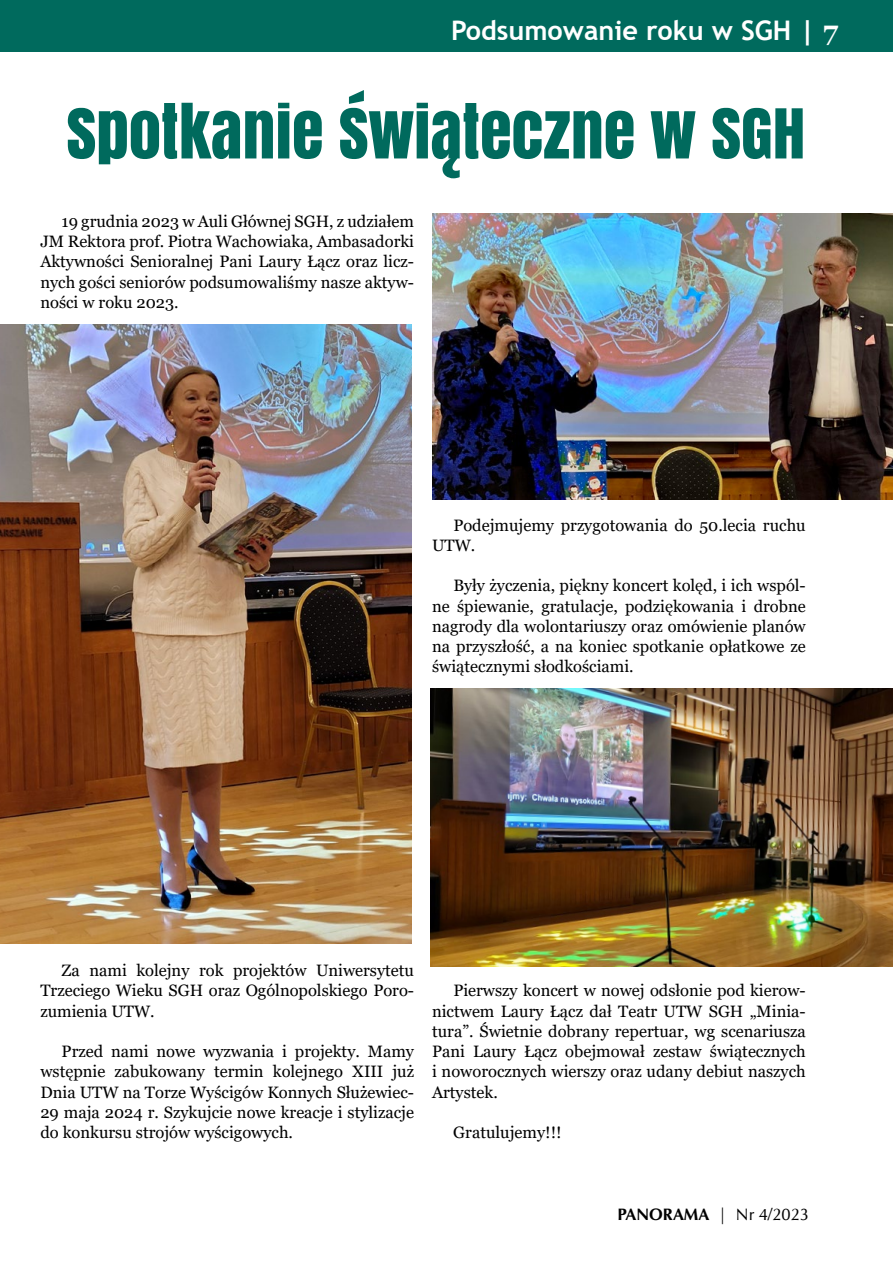
<style>
.page{position:relative;width:893px;height:1263px;background:#fff}
.page>*{position:absolute;margin:0;border:0;box-sizing:border-box;transform-origin:0 0}
.t1{font:64.5px "Anton";color:#006a5d}
.t2{font:700 27px "Trebuchet MS";color:#fff}
.t3{font:16.5px/20.2px "Georgia";color:#000;text-align:justify}
.t4{font:700 16.5px "URW Classico";color:#000}
.s1{font-family:"Georgia"}
.s2{font-weight:400}
</style>
<div class="page">
<div style="left:0;top:0;width:893px;height:51px;background:#006a5d"></div>
<img style="left:0;top:324px;width:412px;height:620px">
<img style="left:432px;top:214px;width:461px;height:285px">
<img style="left:431px;top:689px;width:462px;height:277px">
<h2 class="t2" style="left:451px;top:13px;width:388px">Podsumowanie roku w SGH | <span class="s1">7</span></h2>
<h1 class="t1" style="left:66px;top:83px;width:741px">SPOTKANIE ŚWIĄTECZNE W SGH</h1>
<p class="t3" style="left:40px;top:211px;width:375px;text-indent:21px">19 grudnia 2023 w Auli Głównej SGH, z udziałem JM Rektora prof. Piotra Wachowiaka, Ambasadorki Aktywności Senioralnej Pani Laury Łącz oraz licz&shy;nych gości seniorów podsumowaliśmy nasze aktyw&shy;ności w roku 2023.</p>
<p class="t3" style="left:432px;top:515px;width:375px;text-indent:21px">Podejmujemy przygotowania do 50.lecia ruchu<br>UTW.</p>
<p class="t3" style="left:432px;top:576px;width:375px;text-indent:21px">Były życzenia, piękny koncert kolęd, i ich wspól&shy;ne śpiewanie, gratulacje, podziękowania i drobne nagrody dla wolontariuszy oraz omówienie planów na przyszłość, a na koniec spotkanie opłatkowe ze świątecznymi słodkościami.</p>
<p class="t3" style="left:40px;top:961px;width:375px;text-indent:21px">Za nami kolejny rok projektów Uniwersytetu Trzeciego Wieku SGH oraz Ogólnopolskiego Poro&shy;zumienia UTW.</p>
<p class="t3" style="left:40px;top:1042px;width:375px;text-indent:21px">Przed nami nowe wyzwania i projekty. Mamy wstępnie zabukowany termin kolejnego XIII już Dnia UTW na Torze Wyścigów Konnych Służewiec-29 maja 2024 r. Szykujcie nowe kreacje i stylizacje do konkursu strojów wyścigowych.</p>
<p class="t3" style="left:432px;top:981px;width:375px;text-indent:21px">Pierwszy koncert w nowej odsłonie pod kierow&shy;nictwem Laury Łącz dał Teatr UTW SGH „Minia&shy;tura”. Świetnie dobrany repertuar, wg scenariusza Pani Laury Łącz obejmował zestaw świątecznych i noworocznych wierszy oraz udany debiut naszych Artystek.</p>
<p class="t3" style="left:453px;top:1123px;width:110px">Gratulujemy!!!</p>
<p class="t4" style="left:617px;top:1204px;width:193px">PANORAMA | <span class="s2">Nr 4/2023</span></p>
</div>
